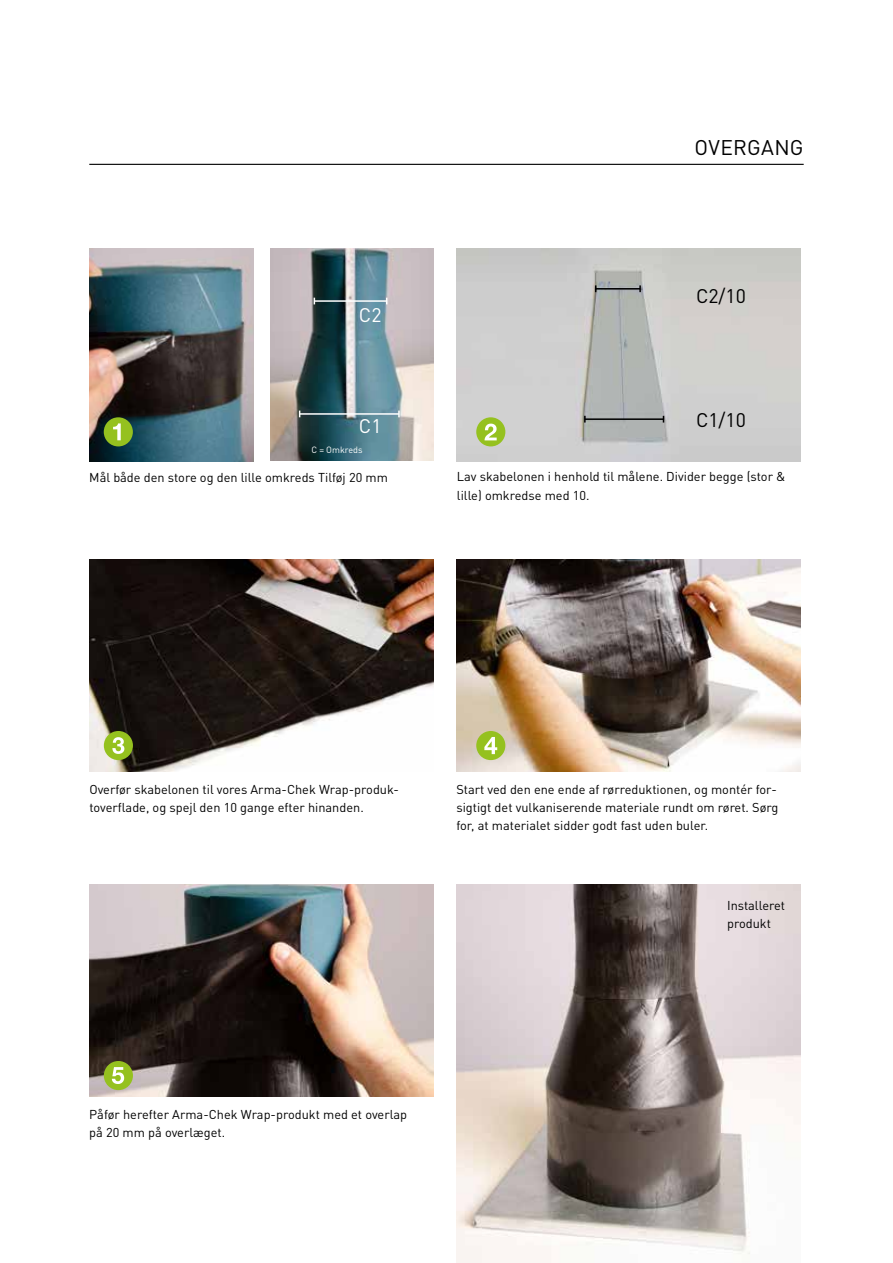
<style>
.page{position:relative;width:893px;height:1263px;background:#fff}
.page>*{position:absolute;margin:0;border:0;box-sizing:border-box;transform-origin:0 0}
.t1{font:21px "DIN Pro";letter-spacing:.01em;color:#000}
.t2{font:19.5px "DIN Pro";color:#000}
.t3{font:19.5px "DIN Pro";color:#fff}
.t4{font:12.75px/18px "DIN Pro";color:#000}
.t5{font:9px "DIN Pro";color:#fff}
</style>
<div class="page">
<img style="left:456px;top:249px;width:345px;height:212px">
<img style="left:90px;top:249px;width:163px;height:212px">
<img style="left:457px;top:559px;width:344px;height:212px">
<div style="left:104px;top:417px;width:29px;height:29px;background:#95c11f;border-radius:50%"></div>
<svg style="left:113px;top:423px;width:8px;height:17px"></svg>
<div style="left:476px;top:417px;width:29px;height:29px;background:#95c11f;border-radius:50%"></div>
<svg style="left:485px;top:424px;width:12px;height:16px"></svg>
<hr style="left:89px;top:164px;width:715px;height:1px;background:#000">
<img style="left:89px;top:884px;width:344px;height:213px">
<img style="left:270px;top:248px;width:164px;height:212px">
<img style="left:457px;top:884px;width:344px;height:379px">
<div style="left:476px;top:731px;width:29px;height:29px;background:#95c11f;border-radius:50%"></div>
<svg style="left:484px;top:737px;width:13px;height:17px"></svg>
<img style="left:90px;top:559px;width:344px;height:212px">
<div style="left:104px;top:731px;width:29px;height:29px;background:#95c11f;border-radius:50%"></div>
<svg style="left:112px;top:737px;width:12px;height:17px"></svg>
<hr style="left:596px;top:288px;width:44px;height:2px;background:#000">
<svg style="left:639px;top:285px;width:2px;height:7px"></svg>
<hr style="left:585px;top:418px;width:78px;height:2px;background:#000">
<svg style="left:584px;top:416px;width:2px;height:7px"></svg>
<hr style="left:314px;top:300px;width:73px;height:2px;background:#fff">
<hr style="left:300px;top:413px;width:99px;height:2px;background:#fff">
<div style="left:104px;top:1061px;width:29px;height:29px;background:#95c11f;border-radius:50%"></div>
<svg style="left:112px;top:1067px;width:12px;height:17px"></svg>
<h1 class="t1" style="left:694px;top:131px;width:111px">OVERGANG</h1>
<h2 class="t3" style="left:359px;top:300px;width:24px">C2</h2>
<h2 class="t2" style="left:696px;top:280px;width:51px">C2/10</h2>
<h2 class="t3" style="left:359px;top:410px;width:24px">C1</h2>
<h2 class="t2" style="left:696px;top:404px;width:51px">C1/10</h2>
<p class="t5" style="left:311px;top:443px;width:53px">C = Omkreds</p>
<p class="t4" style="left:89px;top:467px;width:300px">Mål både den store og den lille omkreds Tilføj 20 mm</p>
<p class="t4" style="left:457px;top:467px;width:330px">Lav skabelonen i henhold til målene. Divider begge (stor &amp; lille) omkredse med 10.</p>
<p class="t4" style="left:89px;top:779px;width:311px">Overfør skabelonen til vores Arma-Chek Wrap-produk&shy;toverflade, og spejl den 10 gange efter hinanden.</p>
<p class="t4" style="left:456px;top:779px;width:323px;text-align:justify">Start ved den ene ende af rørreduktionen, og montér for&shy;sigtigt det vulkaniserende materiale rundt om røret. Sørg for, at materialet sidder godt fast uden buler.</p>
<p class="t4" style="left:727px;top:895px;width:59px">Installeret produkt</p>
<p class="t4" style="left:89px;top:1104px;width:319px">Påfør herefter Arma-Chek Wrap-produkt med et overlap på 20 mm på overlæget.</p>
</div>
